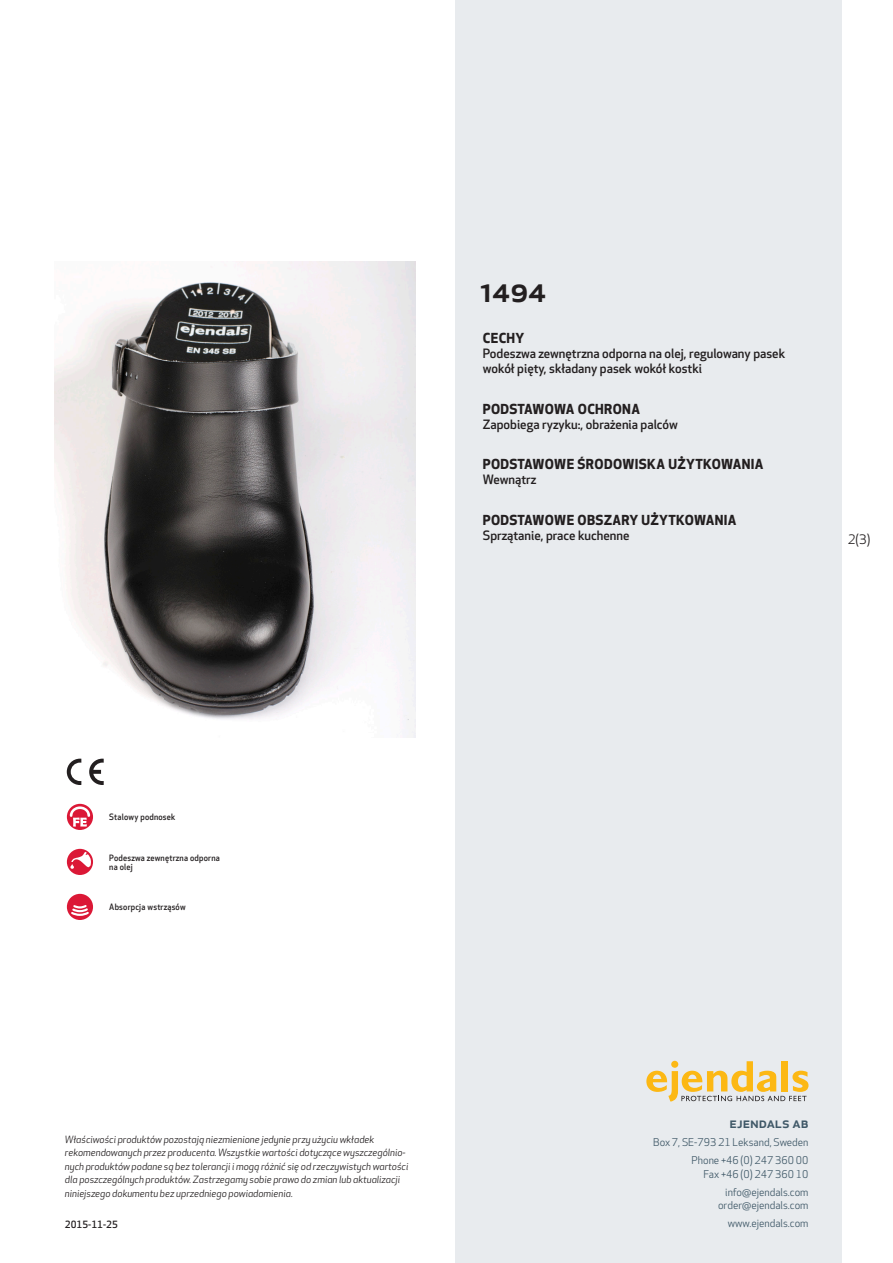
<style>
.page{position:relative;width:893px;height:1263px;background:#fff}
.page>*{position:absolute;margin:0;border:0;box-sizing:border-box;transform-origin:0 0}
.prodname{font:500 34.5px "Apex New";color:#231f20}
.t1{font:500 15px "Apex New";color:#405968}
.Funktion_body{font:700 13.5px "Apex New";letter-spacing:.025em;color:#231f20}
.t2{font:12.75px "Apex New";color:#231f20}
.Funktion_body-2{font:500 12.6px/15px "Apex New";color:#231f20}
.t3{font:10.5px/18px "Apex New";color:#405968;text-align:right}
.t4{font:italic 9.75px/13.5px "Apex New";color:#231f20}
.Sidfot_datum{font:500 9.75px "Apex New";color:#231f20}
.Artikel{font:500 8.55px/9px "Apex New";letter-spacing:.025em;color:#231f20;scale:.95 1}
</style>
<div class="page">
<div style="left:455px;top:0;width:387px;height:1263px;background:#e8ebee"></div>
<svg style="left:646px;top:1061px;width:162px;height:40px"></svg>
<svg style="left:67px;top:804px;width:26px;height:26px"></svg>
<svg style="left:70px;top:806px;width:20px;height:21px"></svg>
<div style="left:67px;top:849px;width:26px;height:26px;background:#db1836;border-radius:50%"></div>
<svg style="left:70px;top:852px;width:21px;height:17px"></svg>
<div style="left:67px;top:894px;width:26px;height:26px;background:#db1836;border-radius:50%"></div>
<svg style="left:69px;top:905px;width:22px;height:12px"></svg>
<svg style="left:89px;top:759px;width:15px;height:26px"></svg>
<svg style="left:67px;top:759px;width:14px;height:26px"></svg>
<img style="left:54px;top:261px;width:361px;height:477px">
<p class="prodname" style="left:480px;top:266px;width:67px">1494</p>
<p class="Funktion_body" style="left:483px;top:328px;width:43px">CECHY</p>
<p class="Funktion_body-2" style="left:483px;top:346px;width:304px">Podeszwa zewnętrzna odporna na olej, regulowany pasek wokół pięty, składany pasek wokół kostki</p>
<p class="Funktion_body" style="left:483px;top:399px;width:159px">PODSTAWOWA OCHRONA</p>
<p class="Funktion_body-2" style="left:483px;top:416px;width:197px">Zapobiega ryzyku:, obrażenia palców</p>
<p class="Funktion_body" style="left:483px;top:455px;width:282px">PODSTAWOWE ŚRODOWISKA UŻYTKOWANIA</p>
<p class="Funktion_body-2" style="left:483px;top:472px;width:55px">Wewnątrz</p>
<p class="Funktion_body" style="left:483px;top:510px;width:255px">PODSTAWOWE OBSZARY UŻYTKOWANIA</p>
<p class="Funktion_body-2" style="left:483px;top:528px;width:148px">Sprzątanie, prace kuchenne</p>
<p class="t2" style="left:848px;top:531px;width:24px">2(3)</p>
<p class="Artikel" style="left:109px;top:812px;width:71px">Stalowy podnosek</p>
<p class="Artikel" style="left:109px;top:853px;width:118px">Podeszwa zewnętrzna odporna na olej</p>
<p class="Artikel" style="left:109px;top:902px;width:82px">Absorpcja wstrząsów</p>
<p class="t4" style="left:65px;top:1132px;width:345px">Właściwości produktów pozostają niezmienione jedynie przy użyciu wkładek rekomendowanych przez producenta. Wszystkie wartości dotyczące wyszczególnio&shy;nych produktów podane są bez tolerancji i mogą różnić się od rzeczywistych wartości dla poszczególnych produktów. Zastrzegamy sobie prawo do zmian lub aktualizacji niniejszego dokumentu bez uprzedniego powiadomienia.</p>
<p class="Sidfot_datum" style="left:65px;top:1218px;width:54px">2015-11-25</p>
<h2 class="t1" style="left:729px;top:1113px;width:80px">ejendals ab</h2>
<p class="t3" style="left:653px;top:1133px;width:157px">Box 7, SE-793 21 Leksand, Sweden<br>Phone +46 (0) 247 360 00</p>
<p class="t3" style="left:703px;top:1165px;width:107px">Fax +46 (0) 247 360 10 info@ejendals.com</p>
<p class="t3" style="left:718px;top:1196px;width:92px">order@ejendals.com</p>
<p class="t3" style="left:728px;top:1215px;width:82px">www.ejendals.com</p>
</div>
